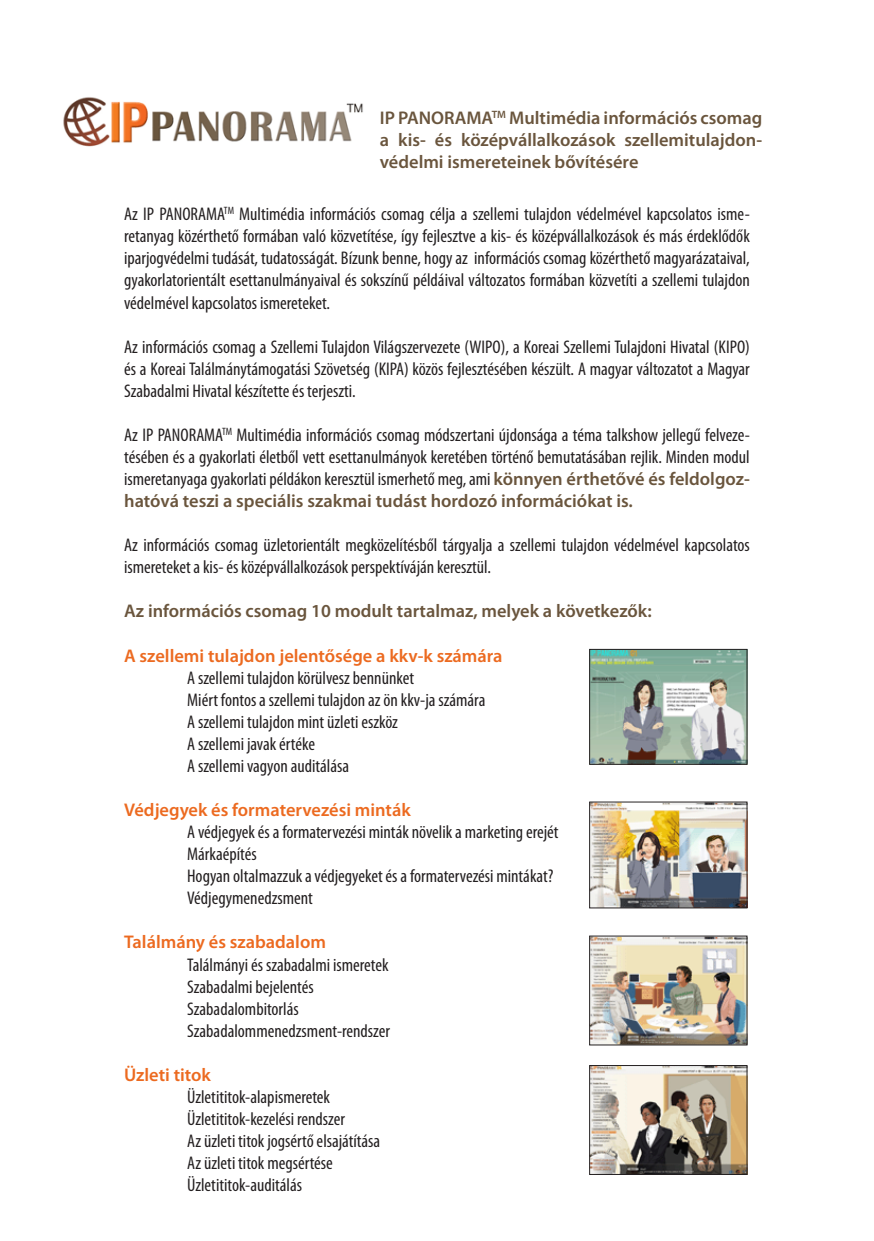
<style>
.page{position:relative;width:874px;height:1241px;background:#fff}
.page>*{position:absolute;margin:0;border:0;box-sizing:border-box;transform-origin:0 0}
.t1{font:condensed 18.38px/22.1px "Myriad Pro";color:#231f20;text-align:justify}
.t2{font:600 18.38px/22.1px "Myriad Pro";color:#6a553d;text-align:justify}
.cím2{font:600 18.38px "Myriad Pro";color:#ec6a20}
.s1{font-weight:600;font-stretch:normal;color:#6a553d}
</style>
<div class="page">
<img style="left:63px;top:97px;width:300px;height:50px">
<img style="left:591px;top:651px;width:154px;height:111px">
<div style="left:589px;top:649px;width:158px;height:115px;border:1px solid #231f20"></div>
<img style="left:591px;top:803px;width:154px;height:103px">
<div style="left:589px;top:801px;width:158px;height:107px;border:1px solid #231f20"></div>
<img style="left:591px;top:937px;width:154px;height:106px">
<div style="left:589px;top:935px;width:158px;height:110px;border:1px solid #231f20"></div>
<img style="left:591px;top:1066px;width:154px;height:106px">
<div style="left:589px;top:1064px;width:158px;height:110px;border:1px solid #231f20"></div>
<p class="t2" style="left:379px;top:106px;width:383px">IP PANORAMA<sup>TM</sup> Multimédia információs csomag a kis- és középvállalkozások szellemitulajdon&shy;védelmi ismereteinek bővítésére</p>
<p class="t1" style="left:124px;top:203px;width:627px">Az IP PANORAMA<sup>TM</sup> Multimédia információs csomag célja a szellemi tulajdon védelmével kapcsolatos isme&shy;retanyag közérthető formában való közvetítése, így fejlesztve a kis- és középvállalkozások és más érdeklődők iparjogvédelmi tudását, tudatosságát. Bízunk benne, hogy az információs csomag közérthető magyarázataival, gyakorlatorientált esettanulmányaival és sokszínű példáival változatos formában közvetíti a szellemi tulajdon védelmével kapcsolatos ismereteket.</p>
<p class="t1" style="left:124px;top:335px;width:627px">Az információs csomag a Szellemi Tulajdon Világszervezete (WIPO), a Koreai Szellemi Tulajdoni Hivatal (KIPO) és a Koreai Találmánytámogatási Szövetség (KIPA) közös fejlesztésében készült. A magyar változatot a Magyar Szabadalmi Hivatal készítette és terjeszti.</p>
<p class="t1" style="left:124px;top:423px;width:627px">Az IP PANORAMA<sup>TM</sup> Multimédia információs csomag módszertani újdonsága a téma talkshow jellegű felveze&shy;tésében és a gyakorlati életből vett esettanulmányok keretében történő bemutatásában rejlik. Minden modul ismeretanyaga gyakorlati példákon keresztül ismerhető meg, ami <span class="s1">könnyen érthetővé és feldolgoz&shy;hatóvá teszi a speciális szakmai tudást hordozó információkat is.</span></p>
<p class="t1" style="left:124px;top:534px;width:627px">Az információs csomag üzletorientált megközelítésből tárgyalja a szellemi tulajdon védelmével kapcsolatos ismereteket a kis- és középvállalkozások perspektíváján keresztül.</p>
<p class="t2" style="left:124px;top:599px;width:529px">Az információs csomag 10 modult tartalmaz, melyek a következők:</p>
<p class="cím2" style="left:124px;top:643px;width:380px">A szellemi tulajdon jelentősége a kkv-k számára</p>
<p class="t1" style="left:187px;top:666px;width:228px">A szellemi tulajdon körülvesz bennünket</p>
<p class="t1" style="left:187px;top:688px;width:299px">Miért fontos a szellemi tulajdon az ön kkv-ja számára</p>
<p class="t1" style="left:187px;top:710px;width:212px">A szellemi tulajdon mint üzleti eszköz</p>
<p class="t1" style="left:187px;top:732px;width:129px">A szellemi javak értéke</p>
<p class="t1" style="left:187px;top:754px;width:163px">A szellemi vagyon auditálása</p>
<p class="cím2" style="left:124px;top:798px;width:288px">Védjegyek és formatervezési minták</p>
<p class="t1" style="left:187px;top:820px;width:373px">A védjegyek és a formatervezési minták növelik a marketing erejét</p>
<p class="t1" style="left:187px;top:842px;width:71px">Márkaépítés</p>
<p class="t1" style="left:187px;top:864px;width:367px">Hogyan oltalmazzuk a védjegyeket és a formatervezési mintákat?</p>
<p class="t1" style="left:187px;top:886px;width:127px">Védjegymenedzsment</p>
<p class="cím2" style="left:124px;top:930px;width:203px">Találmány és szabadalom</p>
<p class="t1" style="left:187px;top:953px;width:203px">Találmányi és szabadalmi ismeretek</p>
<p class="t1" style="left:187px;top:975px;width:128px">Szabadalmi bejelentés</p>
<p class="t1" style="left:187px;top:997px;width:113px">Szabadalombitorlás</p>
<p class="t1" style="left:187px;top:1019px;width:204px">Szabadalommenedzsment-rendszer</p>
<p class="cím2" style="left:124px;top:1062px;width:88px">Üzleti titok</p>
<p class="t1" style="left:187px;top:1085px;width:144px">Üzletititok-alapismeretek</p>
<p class="t1" style="left:187px;top:1107px;width:159px">Üzletititok-kezelési rendszer</p>
<p class="t1" style="left:187px;top:1129px;width:194px">Az üzleti titok jogsértő elsajátítása</p>
<p class="t1" style="left:187px;top:1151px;width:147px">Az üzleti titok megsértése</p>
<p class="t1" style="left:187px;top:1173px;width:116px">Üzletititok-auditálás</p>
</div>
